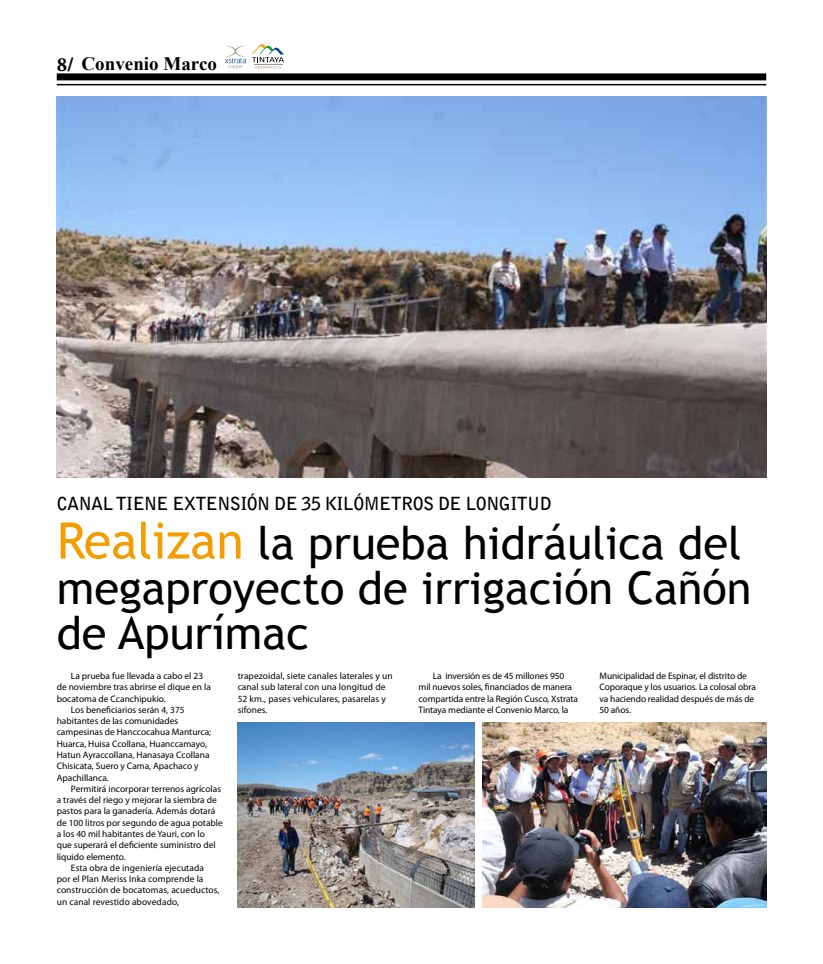
<style>
.page{position:relative;width:823px;height:964px;background:#fff}
.page>*{position:absolute;margin:0;border:0;box-sizing:border-box;transform-origin:0 0}
.t1{font:45.2px/45.2px "Trebuchet MS";color:#000}
.t2{font:700 19px "Times New Roman";color:#000}
.t3{font:700 18px "Bell Gothic Std";letter-spacing:-.03em;color:#000}
.t4{font:9.4px/11.3px "Myriad Pro";color:#000}
.s1{font-family:"Adobe Garamond Pro";font-size:20px}
.s2{font-size:50px;color:#f49d00}
</style>
<div class="page">
<svg style="left:225px;top:46px;width:21px;height:23px"></svg>
<svg style="left:252px;top:44px;width:32px;height:25px"></svg>
<div style="left:57px;top:73px;width:708px;height:7px;background:#000"></div>
<hr style="left:57px;top:84px;width:708px;height:1px;background:#000">
<img style="left:237px;top:723px;width:237px;height:184px">
<img style="left:482px;top:723px;width:283px;height:184px">
<img style="left:57px;top:96px;width:708px;height:382px">
<h2 class="t2" style="left:57px;top:50px;width:162px"><span class="s1">8/</span> Convenio Marco</h2>
<h3 class="t3" style="left:57px;top:492px;width:496px">CANAL TIENE EXTENSIÓN DE 35 KILÓMETROS DE LONGITUD</h3>
<h1 class="t1" style="left:57px;top:520px;width:696px"><span class="s2">Realizan</span> la prueba hidráulica del megaproyecto de irrigación Cañón de Apurímac</h1>
<p class="t4" style="left:71px;top:670px;width:134px">La prueba fue llevada a cabo el 23</p>
<p class="t4" style="left:57px;top:681px;width:155px">de noviembre tras abrirse el dique en la</p>
<p class="t4" style="left:57px;top:692px;width:110px">bocatoma de Ccanchipukio.</p>
<p class="t4" style="left:71px;top:704px;width:115px">Los beneficiarios serán 4, 375</p>
<p class="t4" style="left:57px;top:715px;width:123px">habitantes de las comunidades</p>
<p class="t4" style="left:57px;top:726px;width:156px">campesinas de Hanccocahua Manturca;</p>
<p class="t4" style="left:57px;top:738px;width:152px">Huarca, Huisa Ccollana, Huanccamayo,</p>
<p class="t4" style="left:57px;top:749px;width:154px">Hatun Ayraccollana, Hanasaya Ccollana</p>
<p class="t4" style="left:57px;top:760px;width:143px">Chisicata, Suero y Cama, Apachaco y</p>
<p class="t4" style="left:57px;top:771px;width:54px">Apachillanca.</p>
<p class="t4" style="left:71px;top:783px;width:151px">Permitirá incorporar terrenos agrícolas</p>
<p class="t4" style="left:57px;top:794px;width:161px">a través del riego y mejorar la siembra de</p>
<p class="t4" style="left:57px;top:805px;width:160px">pastos para la ganadería. Además dotará</p>
<p class="t4" style="left:57px;top:817px;width:167px">de 100 litros por segundo de agua potable</p>
<p class="t4" style="left:57px;top:828px;width:149px">a los 40 mil habitantes de Yauri, con lo</p>
<p class="t4" style="left:57px;top:839px;width:160px">que superará el deficiente suministro del</p>
<p class="t4" style="left:57px;top:850px;width:70px">líquido elemento.</p>
<p class="t4" style="left:71px;top:862px;width:134px">Esta obra de ingeniería ejecutada</p>
<p class="t4" style="left:57px;top:873px;width:148px">por el Plan Meriss Inka comprende la</p>
<p class="t4" style="left:57px;top:884px;width:164px">construcción de bocatomas, acueductos,</p>
<p class="t4" style="left:57px;top:896px;width:124px">un canal revestido abovedado,</p>
<p class="t4" style="left:237px;top:670px;width:156px">trapezoidal, siete canales laterales y un canal sub lateral con una longitud de<br>52 km., pases vehiculares, pasarelas y sifones.</p>
<p class="t4" style="left:418px;top:670px;width:161px;text-indent:14px">La inversión es de 45 millones 950 mil nuevos soles, financiados de manera compartida entre la Región Cusco, Xstrata Tintaya mediante el Convenio Marco, la</p>
<p class="t4" style="left:599px;top:670px;width:158px">Municipalidad de Espinar, el distrito de<br>Coporaque y los usuarios. La colosal obra va haciendo realidad después de más de<br>50 años.</p>
</div>
